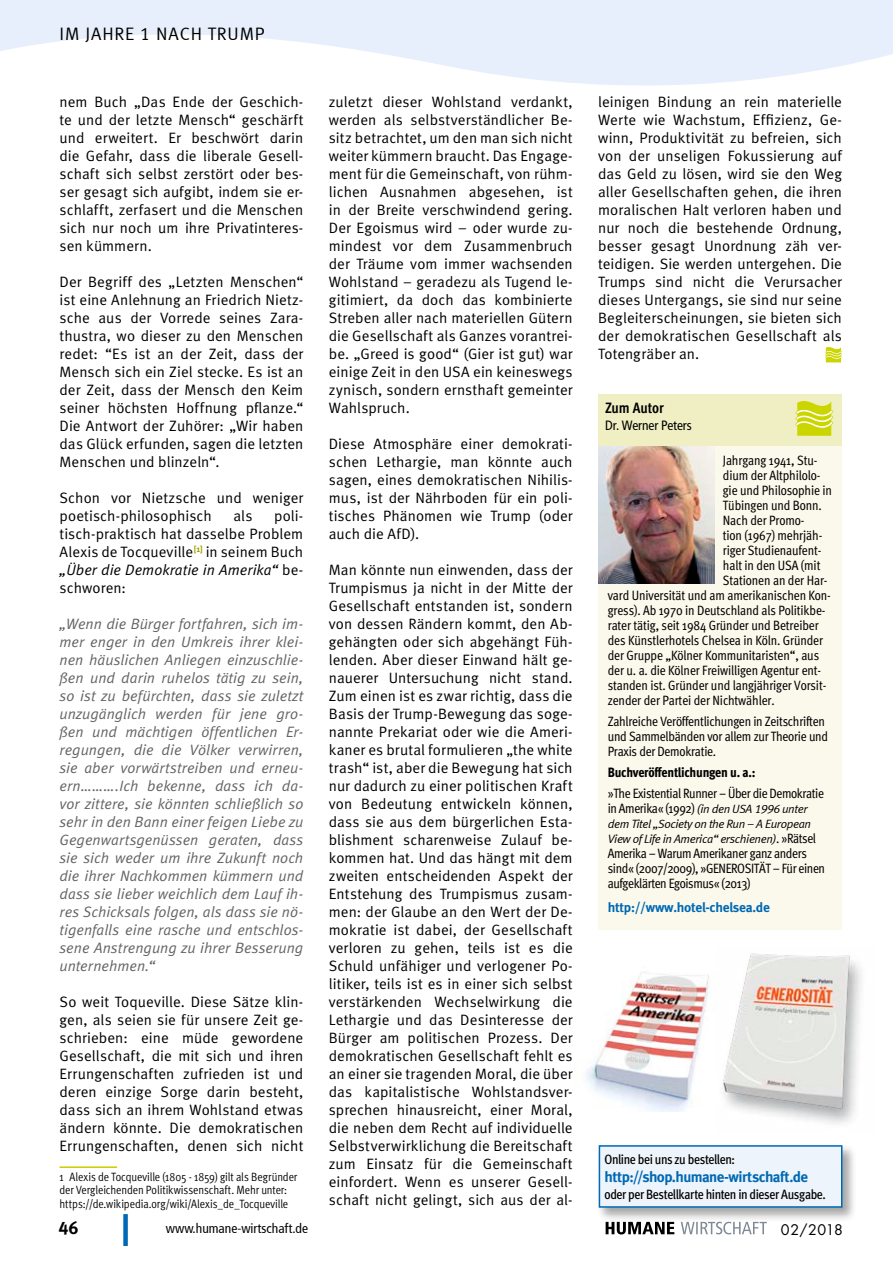
<style>
.page{position:relative;width:893px;height:1263px;background:#fff}
.page>*{position:absolute;margin:0;border:0;box-sizing:border-box;transform-origin:0 0}
.t1{font:18px "Meta Normal LF";letter-spacing:.05em;color:#000}
.t2{font:18px "Meta Bold LF";color:#000}
.Fließtext___Inital{font:15px/18px "Meta Normal";letter-spacing:.005em;color:#000;text-align:justify}
.Fließtext___Inital-2{font:italic 15px/18px "Meta Normal";letter-spacing:.005em;color:#636362;text-align:justify}
.Fließtext_Meta_Norma{font:700 15px "Meta";letter-spacing:-.04em;color:#0069b3}
.t3{font:700 15px "Meta Cond";color:#000}
.t4{font:14.25px "Futura";letter-spacing:.01em;color:#000}
.Meta_10-14_standard{font:13.5px/15px "Meta Cond";letter-spacing:-.01em;color:#000}
.Meta_10-14_standard-2{font:13.5px/15px "Meta Cond";letter-spacing:-.03em;color:#000}
.Fließtext_Meta_Norma-2{font:500 13.5px "Meta Cond";letter-spacing:-.03em;color:#000}
.Meta_10-14_standard-3{font:800 13.5px "Meta Cond";letter-spacing:-.02em;color:#000}
.Meta_10-14_standard-4{font:700 13.5px "Meta";letter-spacing:-.02em;color:#0069b3}
.t5{font:condensed 13.5px "Frutiger 57";color:#000}
.t6{font:condensed 13.5px "Frutiger";letter-spacing:-.01em;color:#000}
.Fußnote_enge_Zeile{font:12px/13.5px "Meta Cond Normal";letter-spacing:-.01em;color:#000}
.Meta_10-14_standard-5{font:italic 12px/15px "Meta Normal LF";letter-spacing:-.03em;color:#000}
.s1{font-style:italic}
.s2{font-family:"Meta Cond";font-style:normal;font-size:13.5px}
</style>
<div class="page">
<div style="left:123px;top:1214px;width:5px;height:32px;background:#0069b3"></div>
<svg style="left:606px;top:1222px;width:68px;height:12px"></svg>
<svg style="left:681px;top:1222px;width:86px;height:12px"></svg>
<svg style="left:825px;top:347px;width:17px;height:15px"></svg>
<img style="left:587px;top:972px;width:129px;height:140px">
<img style="left:722px;top:953px;width:140px;height:171px">
<div style="left:596px;top:1143px;width:261px;height:79px;background:#000;opacity:.35"></div>
<div style="left:599px;top:1146px;width:243px;height:61px;background:#eef4fb"></div>
<div style="left:599px;top:1145px;width:243px;height:63px;border:2px solid #0069b3"></div>
<div style="left:598px;top:431px;width:244px;height:499px;background:#fbf9ec"></div>
<img style="left:598px;top:446px;width:116px;height:137px">
<div style="left:598px;top:394px;width:244px;height:52px;background:#efefc3"></div>
<svg style="left:795px;top:401px;width:38px;height:35px"></svg>
<hr style="left:60px;top:1166px;width:57px;height:2px;background:#cccd00">
<svg style="left:0;top:0;width:893px;height:86px;fill:#e6effb"></svg>
<p class="t1" style="left:60px;top:24px;width:207px">IM JAHRE 1 NACH TRUMP</p>
<p class="Fließtext___Inital" style="left:60px;top:93px;width:245px">nem Buch „Das Ende der Geschich&shy;te und der letzte Mensch“ geschärft und erweitert. Er beschwört darin die Gefahr, dass die liberale Gesell&shy;schaft sich selbst zerstört oder bes&shy;ser gesagt sich aufgibt, indem sie er&shy;schlafft, zerfasert und die Menschen sich nur noch um ihre Privatinteres&shy;sen kümmern.</p>
<p class="Fließtext___Inital" style="left:60px;top:273px;width:245px">Der Begriff des „Letzten Menschen“ ist eine Anlehnung an Friedrich Nietz&shy;sche aus der Vorrede seines Zara&shy;thustra, wo dieser zu den Menschen redet: “Es ist an der Zeit, dass der Mensch sich ein Ziel stecke. Es ist an der Zeit, dass der Mensch den Keim seiner höchsten Hoffnung pflanze.“ Die Antwort der Zuhörer: „Wir haben das Glück erfunden, sagen die letzten Menschen und blinzeln“.</p>
<p class="Fließtext___Inital" style="left:60px;top:489px;width:245px">Schon vor Nietzsche und weniger poetisch-philosophisch</p>
<p class="Fließtext___Inital" style="left:60px;top:507px;width:245px;text-indent:215px">poli&shy;tisch-praktisch hat dasselbe Problem Alexis de Tocqueville<sup>[1]</sup> in seinem Buch <span class="s1">„Über die Demokratie in Amerika“</span> be&shy;schworen:</p>
<p class="Fließtext___Inital-2" style="left:60px;top:615px;width:245px">„Wenn die Bürger fortfahren, sich im&shy;mer enger in den Umkreis ihrer klei&shy;nen häuslichen Anliegen einzuschlie&shy;ßen und darin ruhelos tätig zu sein, so ist zu befürchten, dass sie zuletzt unzugänglich werden für jene gro&shy;ßen und mächtigen öffentlichen Er&shy;regungen, die die Völker verwirren, sie aber vorwärtstreiben und erneu&shy;ern……….Ich bekenne, dass ich da&shy;vor zittere, sie könnten schließlich so sehr in den Bann einer feigen Liebe zu Gegenwartsgenüssen geraten, dass sie sich weder um ihre Zukunft noch die ihrer Nachkommen kümmern und dass sie lieber weichlich dem Lauf ih&shy;res Schicksals folgen, als dass sie nö&shy;tigenfalls eine rasche und entschlos&shy;sene Anstrengung zu ihrer Besserung unternehmen.“</p>
<p class="Fließtext___Inital" style="left:60px;top:993px;width:245px">So weit Toqueville. Diese Sätze klin&shy;gen, als seien sie für unsere Zeit ge&shy;schrieben: eine müde gewordene Gesellschaft, die mit sich und ihren Errungenschaften zufrieden ist und deren einzige Sorge darin besteht, dass sich an ihrem Wohlstand etwas ändern könnte. Die demokratischen Errungenschaften, denen sich nicht</p>
<p class="Fußnote_enge_Zeile" style="left:60px;top:1170px;width:239px">1 Alexis de Tocqueville (1805 - 1859) gilt als Begründer der Vergleichenden Politikwissenschaft. Mehr unter: https://de.wikipedia.org/wiki/Alexis_de_Tocqueville</p>
<p class="Fließtext___Inital" style="left:233px;top:507px;width:21px">als</p>
<p class="Fließtext___Inital" style="left:329px;top:93px;width:245px">zuletzt dieser Wohlstand verdankt, werden als selbstverständlicher Be&shy;sitz betrachtet, um den man sich nicht weiter kümmern braucht. Das Engage&shy;ment für die Gemeinschaft, von rühm&shy;lichen Ausnahmen abgesehen, ist in der Breite verschwindend gering.<br>Der Egoismus wird – oder wurde zu&shy;mindest vor dem Zusammenbruch der Träume vom immer wachsenden Wohlstand – geradezu als Tugend le&shy;gitimiert, da doch das kombinierte Streben aller nach materiellen Gütern die Gesellschaft als Ganzes vorantrei&shy;be. „Greed is good“ (Gier ist gut) war einige Zeit in den USA ein keineswegs zynisch, sondern ernsthaft gemeinter Wahlspruch.</p>
<p class="Fließtext___Inital" style="left:329px;top:435px;width:245px">Diese Atmosphäre einer demokrati&shy;schen Lethargie, man könnte auch sagen, eines demokratischen Nihilis&shy;mus, ist der Nährboden für ein poli&shy;tisches Phänomen wie Trump (oder auch die AfD).</p>
<p class="Fließtext___Inital" style="left:329px;top:561px;width:245px">Man könnte nun einwenden, dass der Trumpismus ja nicht in der Mitte der Gesellschaft entstanden ist, sondern von dessen Rändern kommt, den Ab&shy;gehängten oder sich abgehängt Füh&shy;lenden. Aber dieser Einwand hält ge&shy;nauerer Untersuchung nicht stand.<br>Zum einen ist es zwar richtig, dass die Basis der Trump-Bewegung das soge&shy;nannte Prekariat oder wie die Ameri&shy;kaner es brutal formulieren „the white trash“ ist, aber die Bewegung hat sich nur dadurch zu einer politischen Kraft von Bedeutung entwickeln können, dass sie aus dem bürgerlichen Esta&shy;blishment scharenweise Zulauf be&shy;kommen hat. Und das hängt mit dem zweiten entscheidenden Aspekt der Entstehung des Trumpismus zusam&shy;men: der Glaube an den Wert der De&shy;mokratie ist dabei, der Gesellschaft verloren zu gehen, teils ist es die Schuld unfähiger und verlogener Po&shy;litiker, teils ist es in einer sich selbst verstärkenden Wechselwirkung die Lethargie und das Desinteresse der Bürger am politischen Prozess. Der demokratischen Gesellschaft fehlt es an einer sie tragenden Moral, die über das kapitalistische Wohlstandsver&shy;sprechen hinausreicht, einer Moral, die neben dem Recht auf individuelle Selbstverwirklichung die Bereitschaft zum Einsatz für die Gemeinschaft einfordert. Wenn es unserer Gesell&shy;schaft nicht gelingt, sich aus der al-</p>
<p class="Fließtext___Inital" style="left:598px;top:93px;width:245px">leinigen Bindung an rein materielle Werte wie Wachstum, Effizienz, Ge&shy;winn, Produktivität zu befreien, sich von der unseligen Fokussierung auf das Geld zu lösen, wird sie den Weg aller Gesellschaften gehen, die ihren moralischen Halt verloren haben und nur noch die bestehende Ordnung, besser gesagt Unordnung zäh ver&shy;teidigen. Sie werden untergehen. Die Trumps sind nicht die Verursacher dieses Untergangs, sie sind nur seine Begleiterscheinungen, sie bieten sich der demokratischen Gesellschaft als Totengräber an.</p>
<p class="t3" style="left:605px;top:399px;width:60px">Zum Autor</p>
<p class="t6" style="left:605px;top:417px;width:88px">Dr. Werner Peters</p>
<p class="Meta_10-14_standard" style="left:723px;top:453px;width:96px">Jahrgang 1941, Stu-</p>
<p class="Meta_10-14_standard" style="left:723px;top:468px;width:99px">dium der Altphilolo-</p>
<p class="Meta_10-14_standard" style="left:723px;top:483px;width:111px">gie und Philosophie in</p>
<p class="Meta_10-14_standard" style="left:723px;top:498px;width:100px">Tübingen und Bonn.</p>
<p class="Meta_10-14_standard" style="left:723px;top:513px;width:83px">Nach der Promo-</p>
<p class="Meta_10-14_standard" style="left:723px;top:528px;width:101px">tion (1967) mehrjäh-</p>
<p class="Meta_10-14_standard" style="left:723px;top:543px;width:100px">riger Studienaufent-</p>
<p class="Meta_10-14_standard" style="left:723px;top:558px;width:99px">halt in den USA (mit</p>
<p class="Meta_10-14_standard" style="left:723px;top:573px;width:106px">Stationen an der Har-</p>
<p class="Meta_10-14_standard" style="left:608px;top:588px;width:225px">vard Universität und am amerikanischen Kon-</p>
<p class="Meta_10-14_standard" style="left:608px;top:603px;width:219px">gress). Ab 1970 in Deutschland als Politikbe-</p>
<p class="Meta_10-14_standard" style="left:608px;top:618px;width:212px">rater tätig, seit 1984 Gründer und Betreiber</p>
<p class="Meta_10-14_standard" style="left:608px;top:633px;width:217px">des Künstlerhotels Chelsea in Köln. Gründer</p>
<p class="Meta_10-14_standard" style="left:608px;top:648px;width:213px">der Gruppe „Kölner Kommunitaristen“, aus</p>
<p class="Meta_10-14_standard" style="left:608px;top:663px;width:215px">der u. a. die Kölner Freiwilligen Agentur ent-</p>
<p class="Meta_10-14_standard" style="left:608px;top:678px;width:220px">standen ist. Gründer und langjähriger Vorsit-</p>
<p class="Meta_10-14_standard" style="left:608px;top:693px;width:168px">zender der Partei der Nichtwähler.</p>
<p class="Meta_10-14_standard" style="left:608px;top:714px;width:222px">Zahlreiche Veröffentlichungen in Zeitschriften und Sammelbänden vor allem zur Theorie und<br>Praxis der Demokratie.</p>
<p class="Meta_10-14_standard-3" style="left:608px;top:764px;width:149px">Buchveröffentlichungen u. a.:</p>
<p class="Meta_10-14_standard-2" style="left:608px;top:786px;width:218px">»The Existential Runner – Über die Demokratie</p>
<p class="Meta_10-14_standard-5" style="left:608px;top:801px;width:210px"><span class="s2">in Amerika« (1992)</span> (in den USA 1996 unter dem Titel „Society on the Run – A European<br>View of Life in America“ erschienen)<span class="s2">. »Rätsel</span></p>
<p class="Meta_10-14_standard-2" style="left:608px;top:846px;width:219px">Amerika – Warum Amerikaner ganz anders sind« (2007/2009), »GENEROSITÄT – Für einen aufgeklärten Egoismus« (2013)</p>
<p class="Meta_10-14_standard-4" style="left:608px;top:899px;width:164px">http://www.hotel-chelsea.de</p>
<p class="Fließtext_Meta_Norma-2" style="left:604px;top:1152px;width:132px">Online bei uns zu bestellen:</p>
<p class="Fließtext_Meta_Norma" style="left:604px;top:1168px;width:205px">http://shop.humane-wirtschaft.de</p>
<p class="Fließtext_Meta_Norma-2" style="left:604px;top:1186px;width:223px">oder per Bestellkarte hinten in dieser Ausgabe.</p>
<p class="t2" style="left:58px;top:1217px;width:22px">46</p>
<p class="t5" style="left:166px;top:1220px;width:144px">www.humane-wirtschaft.de</p>
<p class="t4" style="left:781px;top:1220px;width:64px">02/2018</p>
</div>
